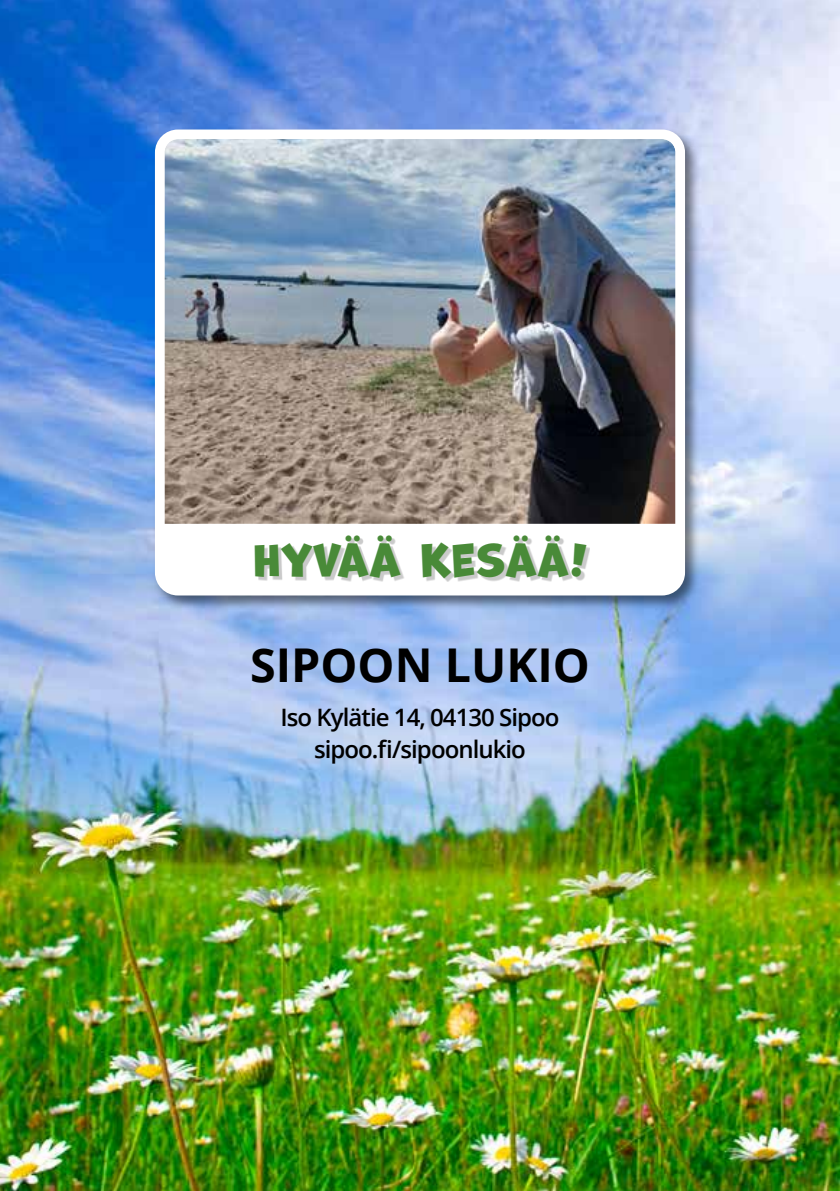
<style>
.page{position:relative;width:840px;height:1191px;background:#fff}
.page>*{position:absolute;margin:0;border:0;box-sizing:border-box;transform-origin:0 0}
.t1{font:700 46.6px "Open Sans";color:#000}
.t2{font:42.8px "Marvin";letter-spacing:.03em;color:#498a38}
.t3{font:600 24px/32px "Open Sans";letter-spacing:-.04em;color:#000;text-align:center}
</style>
<div class="page">
<img style="left:0;top:0;width:839px;height:1191px">
<div style="left:153px;top:127px;width:546px;height:484px;background:#000;opacity:.5"></div>
<div style="left:160px;top:134px;width:520px;height:457px;background:#fff;border-radius:18px"></div>
<img style="left:166px;top:140px;width:507px;height:384px">
<div style="left:155px;top:129px;width:529px;height:466px;border:10px solid #fff;border-radius:18px"></div>
<div style="left:257px;top:538px;width:332px;height:43px;background:#000;opacity:.21"></div>
<h2 class="t2" style="left:252px;top:536px;width:336px">HYVÄÄ KESÄÄ!</h2>
<h1 class="t1" style="left:250px;top:632px;width:341px">SIPOON LUKIO</h1>
<p class="t3" style="left:280px;top:700px;width:280px">Iso Kylätie 14, 04130 Sipoo sipoo.fi/sipoonlukio</p>
</div>
